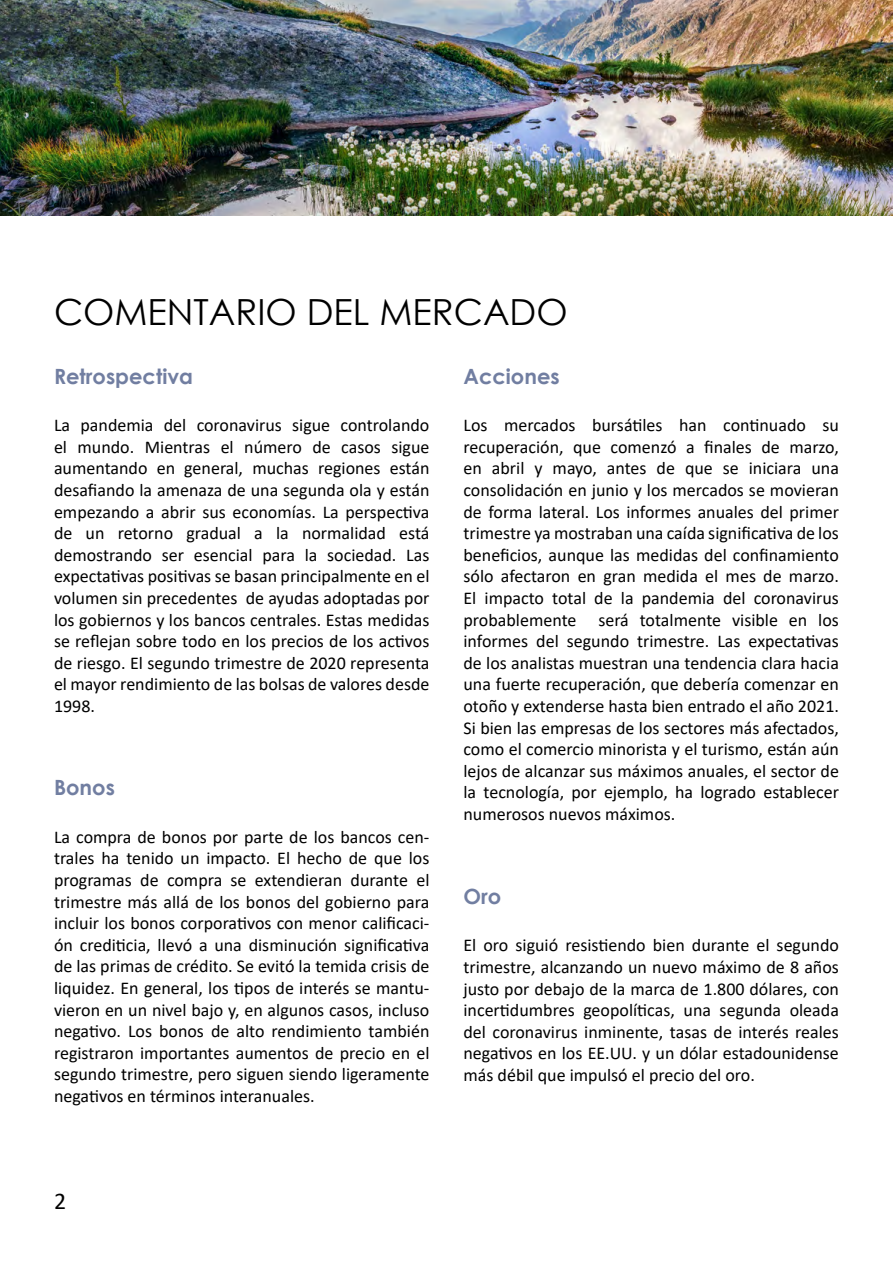
<style>
.page{position:relative;width:893px;height:1263px;background:#fff}
.page>*{position:absolute;margin:0;border:0;box-sizing:border-box;transform-origin:0 0}
.t1{font:36px "Century Gothic";color:#000}
.t2{font:24px "Calibri";color:#000}
.t3{font:700 21px "Century Gothic";color:#717ea1}
.t4{font:18px/21.6px "Calibri";color:#000;text-align:justify}
</style>
<div class="page">
<img style="left:0;top:0;width:893px;height:216px">
<h1 class="t1" style="left:54px;top:286px;width:515px">COMENTARIO DEL MERCADO</h1>
<p class="t3" style="left:54px;top:360px;width:141px">Retrospectiva</p>
<p class="t4" style="left:54px;top:414px;width:377px">La pandemia del coronavirus sigue controlando el mundo. Mientras el número de casos sigue aumentando en general, muchas regiones están desafiando la amenaza de una segunda ola y están empezando a abrir sus economías. La perspectiva de un retorno gradual a la normalidad está demostrando ser esencial para la sociedad. Las expectativas positivas se basan principalmente en el volumen sin precedentes de ayudas adoptadas por los gobiernos y los bancos centrales. Estas medidas se reflejan sobre todo en los precios de los activos de riesgo. El segundo trimestre de 2020 representa el mayor rendimiento de las bolsas de valores desde 1998.</p>
<p class="t3" style="left:54px;top:772px;width:62px">Bonos</p>
<p class="t4" style="left:54px;top:825px;width:377px">La compra de bonos por parte de los bancos cen&shy;trales ha tenido un impacto. El hecho de que los programas de compra se extendieran durante el trimestre más allá de los bonos del gobierno para incluir los bonos corporativos con menor calificaci&shy;ón crediticia, llevó a una disminución significativa de las primas de crédito. Se evitó la temida crisis de liquidez. En general, los tipos de interés se mantu&shy;vieron en un nivel bajo y, en algunos casos, incluso negativo. Los bonos de alto rendimiento también registraron importantes aumentos de precio en el segundo trimestre, pero siguen siendo ligeramente negativos en términos interanuales.</p>
<p class="t3" style="left:463px;top:360px;width:98px">Acciones</p>
<p class="t4" style="left:463px;top:414px;width:377px">Los mercados bursátiles han continuado su recuperación, que comenzó a finales de marzo, en abril y mayo, antes de que se iniciara una consolidación en junio y los mercados se movieran de forma lateral. Los informes anuales del primer trimestre ya mostraban una caída significativa de los beneficios, aunque las medidas del confinamiento sólo afectaron en gran medida el mes de marzo.<br>El impacto total de la pandemia del coronavirus probablemente será totalmente visible en los informes del segundo trimestre. Las expectativas de los analistas muestran una tendencia clara hacia una fuerte recuperación, que debería comenzar en otoño y extenderse hasta bien entrado el año 2021.<br>Si bien las empresas de los sectores más afectados, como el comercio minorista y el turismo, están aún lejos de alcanzar sus máximos anuales, el sector de la tecnología, por ejemplo, ha logrado establecer numerosos nuevos máximos.</p>
<p class="t3" style="left:463px;top:880px;width:39px">Oro</p>
<p class="t4" style="left:463px;top:934px;width:377px">El oro siguió resistiendo bien durante el segundo trimestre, alcanzando un nuevo máximo de 8 años justo por debajo de la marca de 1.800 dólares, con incertidumbres geopolíticas, una segunda oleada del coronavirus inminente, tasas de interés reales negativos en los EE.UU. y un dólar estadounidense más débil que impulsó el precio del oro.</p>
<h2 class="t2" style="left:54px;top:1184px;width:14px">2</h2>
</div>
